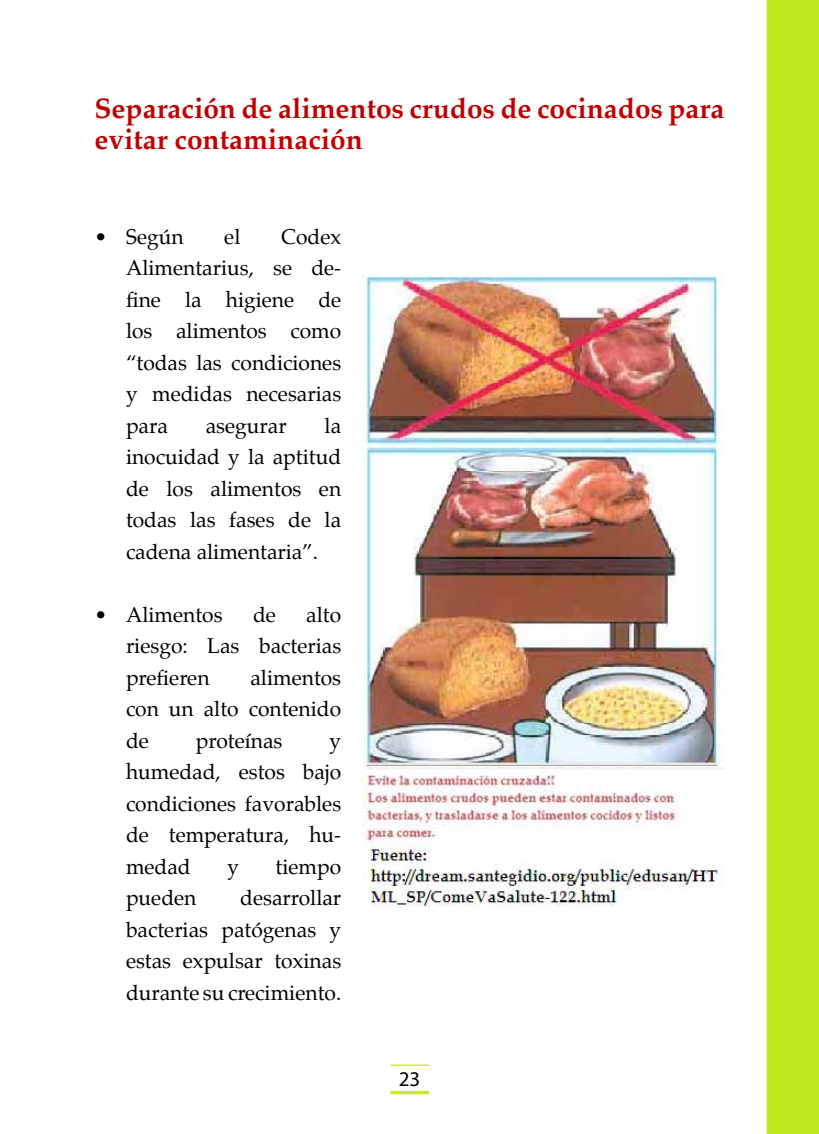
<style>
.page{position:relative;width:819px;height:1134px;background:#fff}
.page>*{position:absolute;margin:0;border:0;box-sizing:border-box;transform-origin:0 0}
.t1{font:700 28px/31.5px "Palatino";color:#c00000}
.t2{font:21px/31.5px "Palatino";color:#000;text-align:justify}
.t3{font:21px "Myriad";color:#000}
</style>
<div class="page">
<div style="left:766px;top:0;width:53px;height:1134px;background:#bfe91b"></div>
<hr style="left:391px;top:1091px;width:38px;height:3px;background:#c5eb23">
<hr style="left:391px;top:1065px;width:38px;height:1px;background:#c5eb23">
<img style="left:362px;top:273px;width:362px;height:634px">
<h1 class="t1" style="left:94px;top:95px;width:631px">Separación de alimentos crudos de cocinados para evitar contaminación</h1>
<p class="t2" style="left:94px;top:222px;width:91px">• Según</p>
<p class="t2" style="left:224px;top:222px;width:18px">el</p>
<p class="t2" style="left:126px;top:222px;width:217px;text-indent:155px">Codex Alimentarius, se de&shy;fine la higiene de los alimentos como “todas las condiciones y medidas necesarias para</p>
<p class="t2" style="left:126px;top:411px;width:217px;text-indent:199px">la inocuidad y la aptitud de los alimentos en todas las fases de la cadena alimentaria”.</p>
<p class="t2" style="left:206px;top:411px;width:82px">asegurar</p>
<p class="t2" style="left:94px;top:600px;width:130px">• Alimentos</p>
<p class="t2" style="left:253px;top:600px;width:24px">de</p>
<p class="t2" style="left:126px;top:600px;width:217px;text-indent:180px">alto riesgo: Las bacterias prefieren</p>
<p class="t2" style="left:126px;top:663px;width:217px;text-indent:124px">alimentos con un alto contenido de</p>
<p class="t2" style="left:196px;top:726px;width:88px">proteínas</p>
<p class="t2" style="left:126px;top:726px;width:217px;text-indent:204px">y humedad, estos bajo condiciones favorables de temperatura, hu&shy;medad</p>
<p class="t2" style="left:227px;top:852px;width:13px">y</p>
<p class="t2" style="left:276px;top:852px;width:67px">tiempo</p>
<p class="t2" style="left:126px;top:884px;width:217px;text-indent:114px">desarrollar bacterias patógenas y estas expulsar toxinas durante su crecimiento.</p>
<p class="t2" style="left:126px;top:884px;width:72px">pueden</p>
<p class="t3" style="left:399px;top:1068px;width:23px">23</p>
</div>
